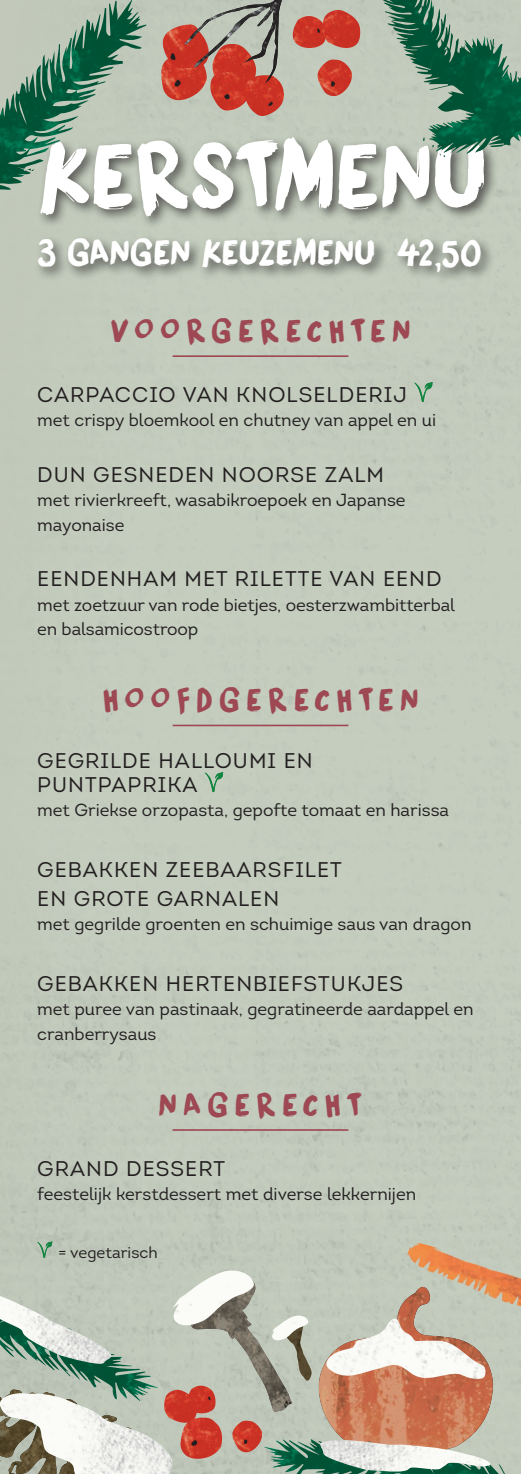
<style>
.page{position:relative;width:521px;height:1474px;background:#fff}
.page>*{position:absolute;margin:0;border:0;box-sizing:border-box;transform-origin:0 0}
.t1{font:90.83px "Liquid Embrace";letter-spacing:-.005em;color:#fff}
.kop{font:35px "Liquid Embrace";color:#fff}
.t2{font:31.5px "Liquid Embrace";letter-spacing:.2em;color:#9d4853}
.kop-2{font:21.18px/24.3px "Intro";letter-spacing:.05em;color:#231f20}
.kop-3{font:17.5px/24.3px "Intro";color:#231f20}
.kop-4{font:15.92px "Intro";color:#231f20}
</style>
<div class="page">
<div style="left:0;top:0;width:521px;height:1473px;background:#c2cbbd"></div>
<img style="left:0;top:1393px;width:174px;height:80px">
<img style="left:186px;top:1385px;width:3px;height:4px">
<img style="left:164px;top:1389px;width:25px;height:34px">
<img style="left:180px;top:1417px;width:42px;height:41px">
<img style="left:0;top:1303px;width:158px;height:97px">
<img style="left:0;top:1295px;width:113px;height:68px">
<svg style="left:189px;top:1278px;width:305px;height:177px"></svg>
<img style="left:190px;top:1278px;width:102px;height:134px">
<img style="left:169px;top:1270px;width:88px;height:58px">
<img style="left:270px;top:1315px;width:40px;height:26px">
<img style="left:402px;top:1240px;width:119px;height:66px">
<img style="left:264px;top:1439px;width:224px;height:34px">
<img style="left:319px;top:1439px;width:173px;height:32px">
<img style="left:0;top:1px;width:119px;height:183px">
<hr style="left:173px;top:355px;width:175px;height:2px;background:#9d4853">
<svg style="left:414px;top:382px;width:19px;height:20px"></svg>
<hr style="left:173px;top:724px;width:175px;height:2px;background:#9d4853">
<svg style="left:205px;top:772px;width:18px;height:20px"></svg>
<hr style="left:173px;top:1129px;width:175px;height:1px;background:#9d4853">
<svg style="left:37px;top:1241px;width:16px;height:16px"></svg>
<img style="left:160px;top:52px;width:47px;height:49px">
<img style="left:240px;top:87px;width:45px;height:29px">
<img style="left:210px;top:87px;width:39px;height:24px">
<img style="left:161px;top:24px;width:8px;height:45px">
<svg style="left:169px;top:0;width:123px;height:87px"></svg>
<svg style="left:224px;top:94px;width:6px;height:5px"></svg>
<svg style="left:268px;top:101px;width:6px;height:6px"></svg>
<img style="left:316px;top:60px;width:36px;height:36px">
<svg style="left:330px;top:81px;width:5px;height:6px"></svg>
<img style="left:292px;top:16px;width:30px;height:33px">
<svg style="left:317px;top:28px;width:3px;height:5px"></svg>
<img style="left:322px;top:10px;width:38px;height:39px">
<div style="left:34px;top:134px;width:464px;height:152px;background:#231f20;opacity:.65"></div>
<svg style="left:373px;top:0;width:148px;height:157px"></svg>
<img style="left:383px;top:0;width:65px;height:85px">
<p class="t1" style="left:37px;top:104px;width:451px">KERSTMENU</p>
<p class="kop" style="left:37px;top:225px;width:446px">3 GANGEN KEUZEMENU 42,50</p>
<p class="t2" style="left:111px;top:306px;width:301px">VOORGERECHTEN</p>
<p class="kop-2" style="left:37px;top:382px;width:371px">CARPACCIO VAN KNOLSELDERIJ</p>
<p class="kop-3" style="left:37px;top:408px;width:401px">met crispy bloemkool en chutney van appel en ui</p>
<p class="kop-2" style="left:37px;top:462px;width:348px">DUN GESNEDEN NOORSE ZALM</p>
<p class="kop-3" style="left:37px;top:488px;width:370px">met rivierkreeft, wasabikroepoek en Japanse mayonaise</p>
<p class="kop-2" style="left:37px;top:567px;width:406px">EENDENHAM MET RILETTE VAN EEND</p>
<p class="kop-3" style="left:37px;top:592px;width:419px">met zoetzuur van rode bietjes, oesterzwambitterbal en balsamicostroop</p>
<p class="t2" style="left:103px;top:675px;width:317px">HOOFDGERECHTEN</p>
<p class="kop-2" style="left:37px;top:748px;width:277px">GEGRILDE HALLOUMI EN<br>PUNTPAPRIKA</p>
<p class="kop-3" style="left:37px;top:798px;width:413px">met Griekse orzopasta, gepofte tomaat en harissa</p>
<p class="kop-2" style="left:37px;top:855px;width:306px;line-height:29.1px">GEBAKKEN ZEEBAARSFILET<br>EN GROTE GARNALEN</p>
<p class="kop-3" style="left:37px;top:912px;width:436px">met gegrilde groenten en schuimige saus van dragon</p>
<p class="kop-2" style="left:37px;top:971px;width:367px">GEBAKKEN HERTENBIEFSTUKJES</p>
<p class="kop-3" style="left:37px;top:996px;width:438px">met puree van pastinaak, gegratineerde aardappel en cranberrysaus</p>
<p class="t2" style="left:158px;top:1079px;width:205px">NAGERECHT</p>
<p class="kop-2" style="left:37px;top:1156px;width:189px">GRAND DESSERT</p>
<p class="kop-3" style="left:37px;top:1181px;width:380px">feestelijk kerstdessert met diverse lekkernijen</p>
<p class="kop-4" style="left:58px;top:1242px;width:101px">= vegetarisch</p>
</div>
